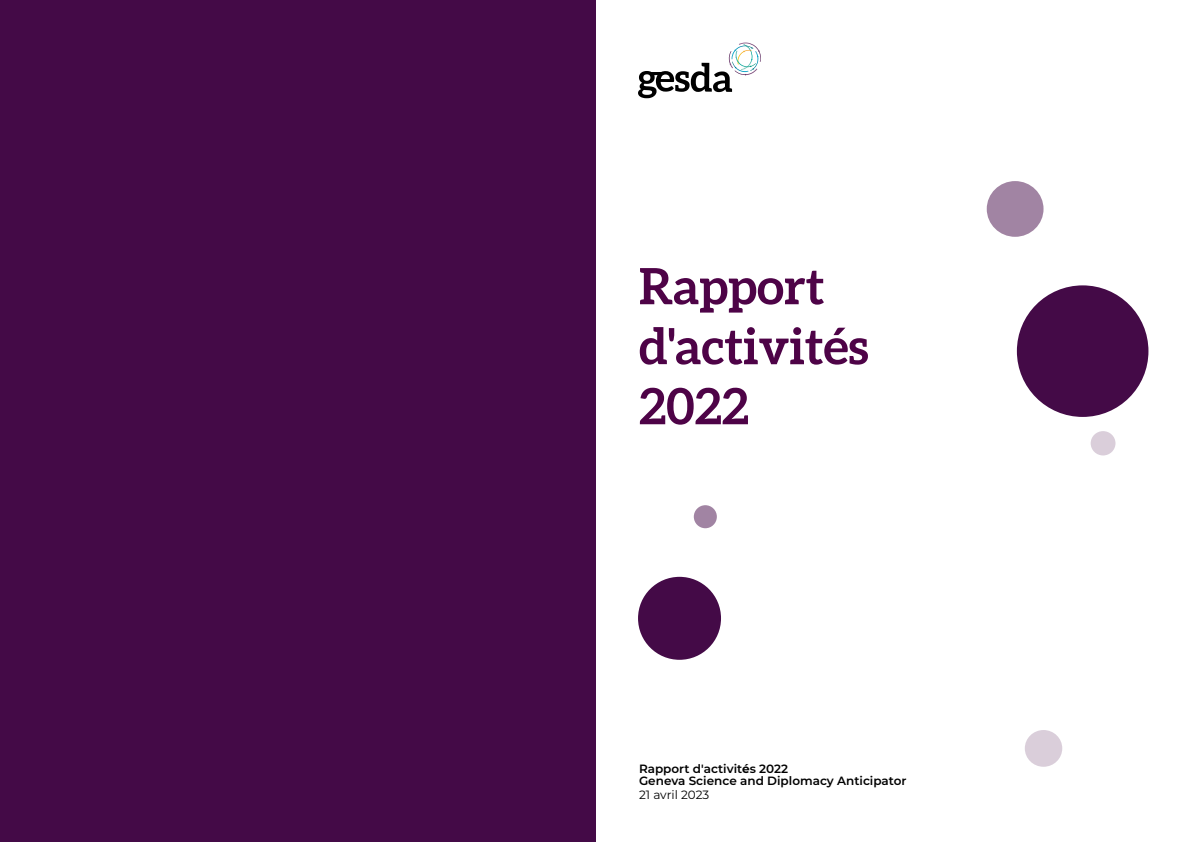
<style>
.page{position:relative;width:1191px;height:842px;background:#fff}
.page>*{position:absolute;margin:0;border:0;box-sizing:border-box;transform-origin:0 0}
.t1{font:700 50px/60px "Aleo";color:#4e0347}
.t2{font:600 12px/12px "Montserrat";color:#000}
.t3{font:12px "Montserrat";color:#000}
.s1{font-weight:700}
</style>
<div class="page">
<div style="left:0;top:0;width:595px;height:842px;background:#440a47"></div>
<div style="left:1017px;top:285px;width:131px;height:132px;background:#440a47;border-radius:50%"></div>
<div style="left:694px;top:505px;width:23px;height:23px;background:#a184a3;border-radius:50%"></div>
<div style="left:986px;top:181px;width:57px;height:56px;background:#a184a3;border-radius:50%"></div>
<div style="left:1090px;top:431px;width:25px;height:24px;background:#daceda;border-radius:50%"></div>
<div style="left:1024px;top:730px;width:38px;height:37px;background:#daceda;border-radius:50%"></div>
<div style="left:638px;top:577px;width:83px;height:83px;background:#440a47;border-radius:50%"></div>
<svg style="left:638px;top:43px;width:122px;height:55px"></svg>
<h1 class="t1" style="left:639px;top:258px;width:231px">Rapport d'activités<br>2022</h1>
<p class="t2" style="left:639px;top:762px;width:269px">Rapport d'activit<span class="s1">é</span>s 2022<br>Geneva Science and Diplomacy Anticipator</p>
<p class="t3" style="left:639px;top:787px;width:72px">21 avril 2023</p>
</div>
